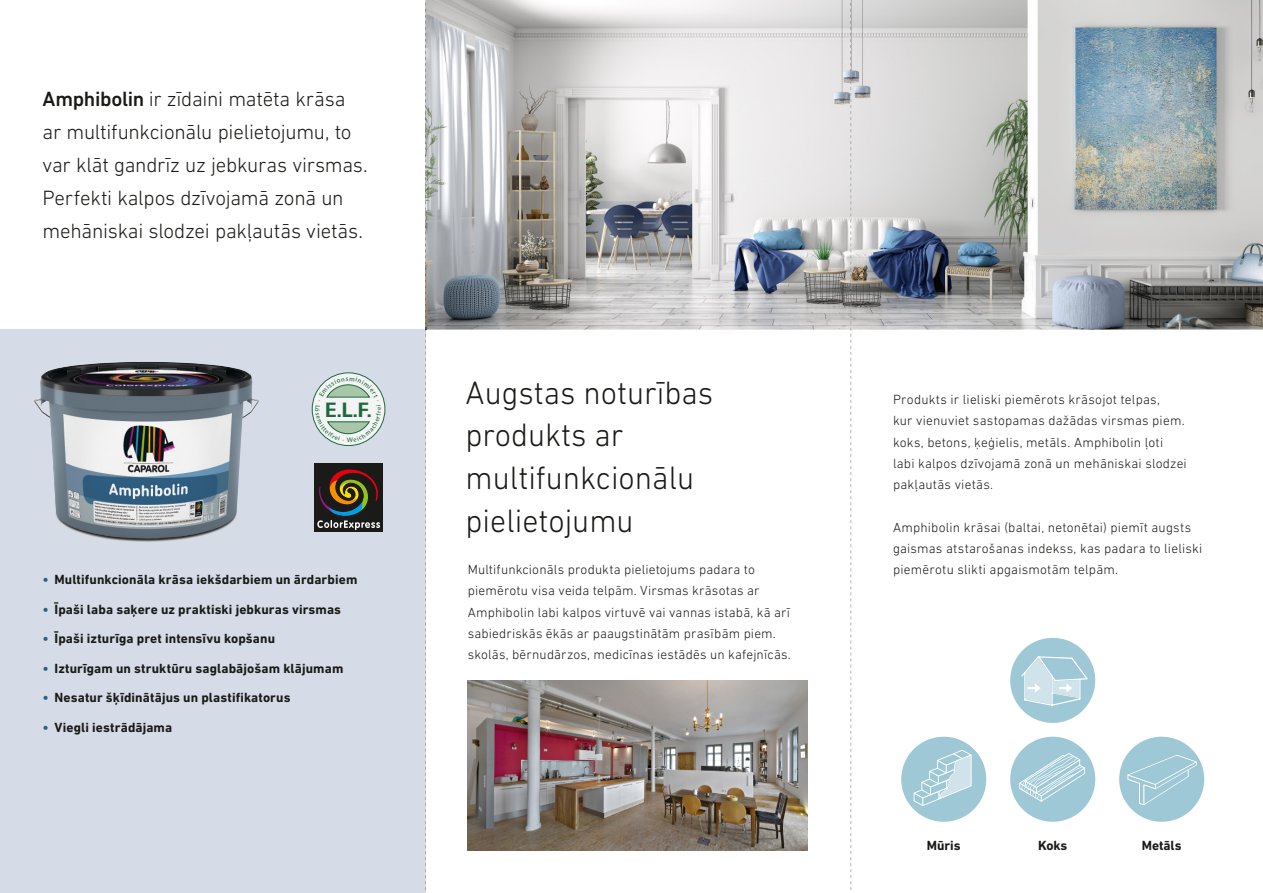
<style>
.page{position:relative;width:1263px;height:893px;background:#fff}
.page>*{position:absolute;margin:0;border:0;box-sizing:border-box;transform-origin:0 0}
.t1{font:300 33px/42.5px "DIN Next LT Pro";color:#1a1a18}
.t2{font:700 21.6px "Frutiger Next LTW1 G";color:#1d693e}
.t3{font:300 21px/33px "DIN Next LT Pro";letter-spacing:-.01em;color:#1a1a18}
.t4{font:300 13.5px/21.3px "DIN Next LT Pro";letter-spacing:.015em;color:#1a1a18}
.t5{font:700 13.5px "DIN Next LT Pro";letter-spacing:.01em;color:#1a1a18}
.s1{font-weight:500}
.s2{color:#2c5f84}
</style>
<div class="page">
<div style="left:0;top:330px;width:425px;height:563px;background:#d6dce7"></div>
<img style="left:108px;top:539px;width:76px;height:3px">
<svg style="left:312px;top:373px;width:73px;height:73px"></svg>
<div style="left:312px;top:373px;width:73px;height:73px;border:1px solid #1d693e;border-radius:50%"></div>
<div style="left:314px;top:463px;width:69px;height:68px;background:#1a1a18"></div>
<svg style="left:317px;top:469px;width:63px;height:61px"></svg>
<img style="left:425px;top:0;width:838px;height:330px">
<img style="left:468px;top:680px;width:340px;height:170px">
<img style="left:34px;top:362px;width:225px;height:177px">
<div style="left:1010px;top:638px;width:85px;height:85px;background:#9ec8d6;border-radius:50%"></div>
<svg style="left:1021px;top:656px;width:67px;height:50px"></svg>
<div style="left:901px;top:737px;width:85px;height:85px;background:#9ec8d6;border-radius:50%"></div>
<svg style="left:913px;top:750px;width:58px;height:56px"></svg>
<div style="left:1119px;top:737px;width:85px;height:85px;background:#9ec8d6;border-radius:50%"></div>
<svg style="left:1127px;top:755px;width:70px;height:50px"></svg>
<div style="left:1010px;top:737px;width:85px;height:85px;background:#9ec8d6;border-radius:50%"></div>
<svg style="left:1019px;top:753px;width:66px;height:49px"></svg>
<img style="left:425px;top:3px;width:1px;height:322px">
<svg style="left:425px;top:328px;width:1px;height:562px"></svg>
<svg style="left:850px;top:330px;width:1px;height:560px"></svg>
<img style="left:850px;top:3px;width:1px;height:327px">
<svg style="left:315px;top:377px;width:66px;height:65px;background:#d7e1db"></svg>
<h3 class="t3" style="left:43px;top:82px;width:327px"><span class="s1">Amphibolin</span> ir zīdaini matēta krāsa ar multifunkcionālu pielietojumu, to var klāt gandrīz uz jebkuras virsmas.<br>Perfekti kalpos dzīvojamā zonā un mehāniskai slodzei pakļautās vietās.</h3>
<h2 class="t2" style="left:325px;top:397px;width:49px">E.L.F.</h2>
<p class="t5" style="left:43px;top:572px;width:316px"><span class="s2">•</span> Multifunkcionāla krāsa iekšdarbiem un ārdarbiem</p>
<p class="t5" style="left:43px;top:601px;width:300px"><span class="s2">•</span> Īpaši laba saķere uz praktiski jebkuras virsmas</p>
<p class="t5" style="left:43px;top:631px;width:234px"><span class="s2">•</span> Īpaši izturīga pret intensīvu kopšanu</p>
<p class="t5" style="left:43px;top:660px;width:302px"><span class="s2">•</span> Izturīgam un struktūru saglabājošam klājumam</p>
<p class="t5" style="left:43px;top:690px;width:250px"><span class="s2">•</span> Nesatur šķīdinātājus un plastifikatorus</p>
<p class="t5" style="left:43px;top:719px;width:131px"><span class="s2">•</span> Viegli iestrādājama</p>
<h1 class="t1" style="left:466px;top:371px;width:249px">Augstas noturības produkts ar multifunkcionālu pielietojumu</h1>
<p class="t4" style="left:468px;top:559px;width:325px">Multifunkcionāls produkta pielietojums padara to piemērotu visa veida telpām. Virsmas krāsotas ar Amphibolin labi kalpos virtuvē vai vannas istabā, kā arī sabiedriskās ēkās ar paaugstinātām prasībām piem. skolās, bērnudārzos, medicīnas iestādēs un kafejnīcās.</p>
<p class="t4" style="left:893px;top:389px;width:295px">Produkts ir lieliski piemērots krāsojot telpas,<br>kur vienuviet sastopamas dažādas virsmas piem. koks, betons, ķeģielis, metāls. Amphibolin ļoti labi kalpos dzīvojamā zonā un mehāniskai slodzei pakļautās vietās.</p>
<p class="t4" style="left:893px;top:516px;width:311px">Amphibolin krāsai (baltai, netonētai) piemīt augsts gaismas atstarošanas indekss, kas padara to lieliski piemērotu slikti apgaismotām telpām.</p>
<p class="t5" style="left:927px;top:838px;width:35px">Mūris</p>
<p class="t5" style="left:1038px;top:838px;width:31px">Koks</p>
<p class="t5" style="left:1142px;top:838px;width:41px">Metāls</p>
</div>
